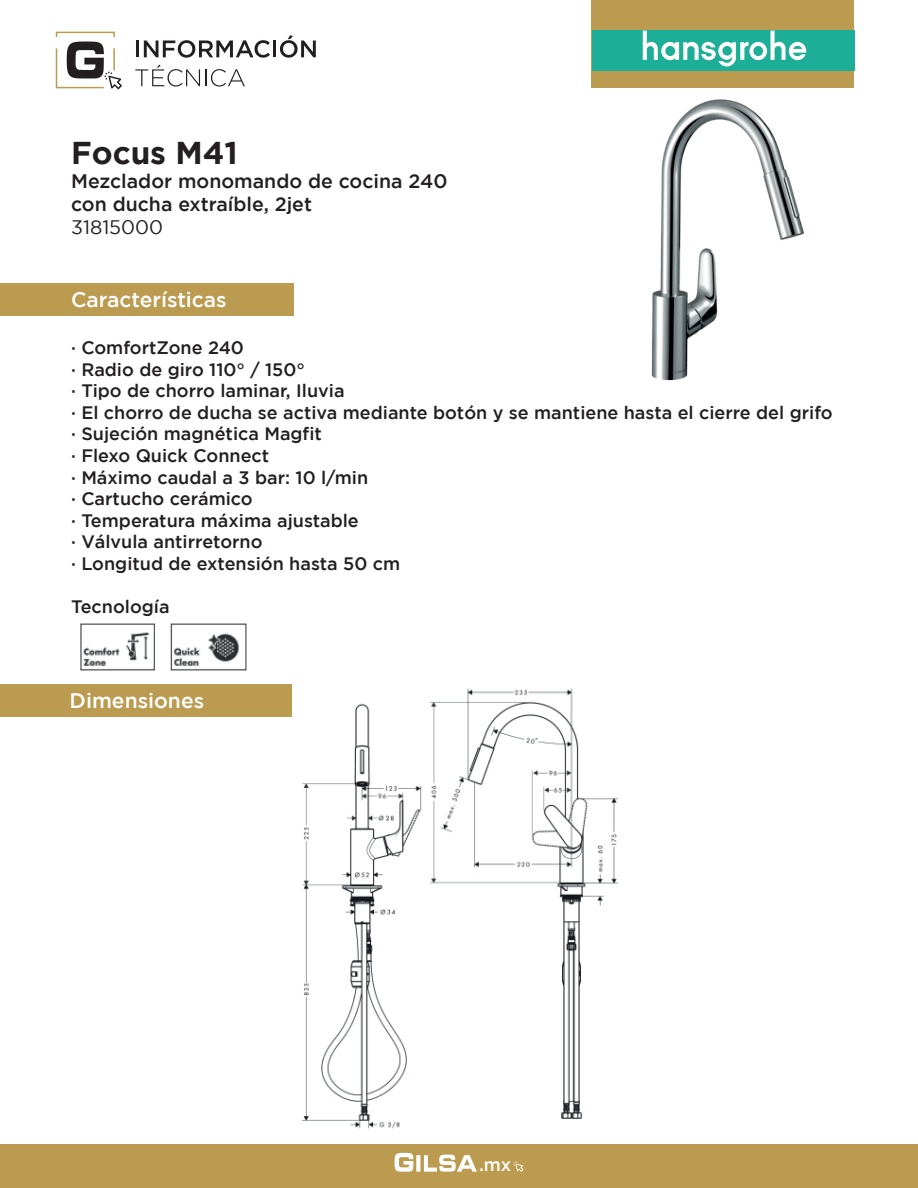
<style>
.page{position:relative;width:918px;height:1188px;background:#fff}
.page>*{position:absolute;margin:0;border:0;box-sizing:border-box;transform-origin:0 0}
.t1{font:700 31.5px "Gotham";color:#231f20}
.t2{font:500 21px "Gotham";color:#fff}
.t3{font:500 19.5px/23.4px "Gotham";color:#231f20}
.t4{font:19.5px "Gotham";color:#231f20}
.t5{font:500 18px/21.6px "Gotham";color:#231f20}
.t6{font:500 18px "Gotham";color:#fff}
</style>
<div class="page">
<img style="left:302px;top:688px;width:316px;height:441px">
<img style="left:651px;top:99px;width:153px;height:282px">
<div style="left:56px;top:32px;width:59px;height:6px;border:2px solid #ba9b4f"></div>
<svg style="left:55px;top:41px;width:67px;height:48px"></svg>
<hr style="left:136px;top:41px;width:3px;height:16px;background:#231f20">
<svg style="left:144px;top:40px;width:126px;height:18px"></svg>
<hr style="left:273px;top:41px;width:3px;height:16px;background:#231f20">
<svg style="left:280px;top:35px;width:36px;height:23px"></svg>
<svg style="left:135px;top:65px;width:110px;height:22px"></svg>
<div style="left:0;top:283px;width:293px;height:33px;background:#ba9b4f"></div>
<div style="left:0;top:684px;width:292px;height:33px;background:#ba9b4f"></div>
<div style="left:0;top:1144px;width:918px;height:44px;background:#ba9b4f"></div>
<svg style="left:394px;top:1152px;width:83px;height:20px"></svg>
<svg style="left:513px;top:1161px;width:11px;height:11px"></svg>
<div style="left:592px;top:0;width:262px;height:88px;background:#ba9b4f"></div>
<div style="left:592px;top:31px;width:262px;height:40px;background:#1dae97"></div>
<svg style="left:643px;top:31px;width:163px;height:36px"></svg>
<img style="left:80px;top:623px;width:167px;height:48px">
<h1 class="t1" style="left:71px;top:135px;width:168px">Focus M41</h1>
<p class="t3" style="left:71px;top:169px;width:378px">Mezclador monomando de cocina 240 con ducha extraíble, 2jet</p>
<p class="t4" style="left:71px;top:217px;width:93px">31815000</p>
<p class="t2" style="left:71px;top:287px;width:157px">Características</p>
<p class="t5" style="left:71px;top:336px;width:763px">· ComfortZone 240<br>· Radio de giro 110° / 150°<br>· Tipo de chorro laminar, Iluvia<br>· El chorro de ducha se activa mediante botón y se mantiene hasta el cierre del grifo · Sujeción magnética Magfit<br>· Flexo Quick Connect<br>· Máximo caudal a 3 bar: 10 l/min<br>· Cartucho cerámico<br>· Temperatura máxima ajustable<br>· Válvula antirretorno<br>· Longitud de extensión hasta 50 cm</p>
<p class="t5" style="left:71px;top:596px;width:100px">Tecnología</p>
<p class="t2" style="left:70px;top:688px;width:136px">Dimensiones</p>
<p class="t6" style="left:479px;top:1155px;width:34px">.mx</p>
</div>
